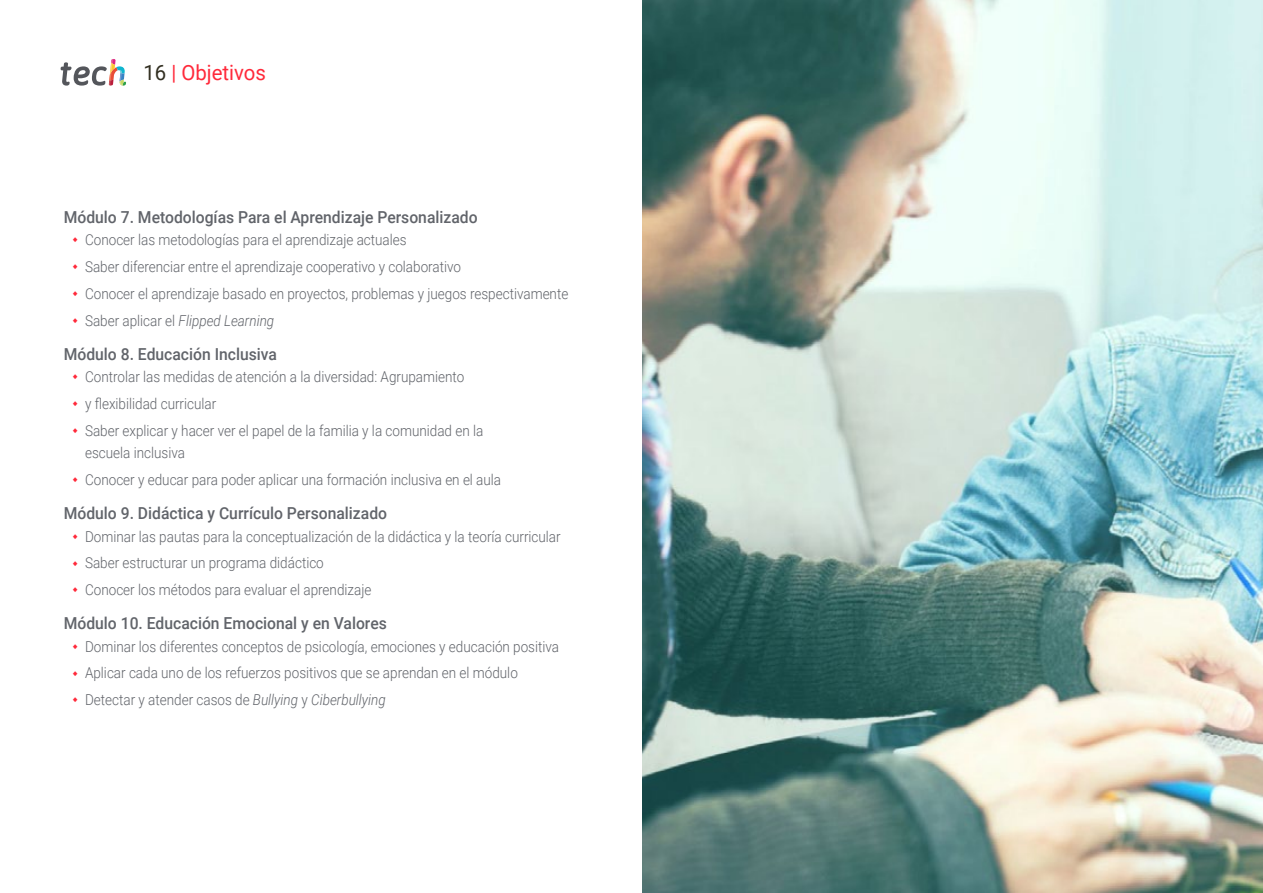
<style>
.page{position:relative;width:1263px;height:893px;background:#fff}
.page>*{position:absolute;margin:0;border:0;box-sizing:border-box;transform-origin:0 0}
.t1{font:21px "Roboto";color:#ff293a}
.t2{font:500 16.5px "Roboto";color:#61646a;scale:.95 1}
.t3{font:300 15px/26.7px "Roboto";color:#61646a;scale:.9 1}
.s1{color:#312e20}
.s2{font-style:italic}
</style>
<div class="page">
<img style="left:642px;top:0;width:621px;height:893px">
<svg style="left:61px;top:59px;width:65px;height:27px"></svg>
<h1 class="t1" style="left:144px;top:57px;width:124px"><span class="s1">16</span> | Objetivos</h1>
<p class="t2" style="left:64px;top:205px;width:437px">Módulo 7. Metodologías Para el Aprendizaje Personalizado</p>
<p class="t3" style="left:85px;top:226px;width:538px">Conocer las metodologías para el aprendizaje actuales<br>Saber diferenciar entre el aprendizaje cooperativo y colaborativo<br>Conocer el aprendizaje basado en proyectos, problemas y juegos respectivamente Saber aplicar el <span class="s2">Flipped Learning</span></p>
<p class="t2" style="left:64px;top:342px;width:226px">Módulo 8. Educación Inclusiva</p>
<p class="t3" style="left:85px;top:363px;width:444px">Controlar las medidas de atención a la diversidad: Agrupamiento<br>y flexibilidad curricular<br>Saber explicar y hacer ver el papel de la familia y la comunidad en la</p>
<p class="t3" style="left:85px;top:439px;width:464px">escuela inclusiva<br>Conocer y educar para poder aplicar una formación inclusiva en el aula</p>
<p class="t2" style="left:64px;top:502px;width:342px">Módulo 9. Didáctica y Currículo Personalizado</p>
<p class="t3" style="left:85px;top:522px;width:530px">Dominar las pautas para la conceptualización de la didáctica y la teoría curricular<br>Saber estructurar un programa didáctico<br>Conocer los métodos para evaluar el aprendizaje</p>
<p class="t2" style="left:64px;top:612px;width:342px">Módulo 10. Educación Emocional y en Valores</p>
<p class="t3" style="left:85px;top:632px;width:528px">Dominar los diferentes conceptos de psicología, emociones y educación positiva<br>Aplicar cada uno de los refuerzos positivos que se aprendan en el módulo<br>Detectar y atender casos de <span class="s2">Bullying</span> y <span class="s2">Ciberbullying</span></p>
</div>
